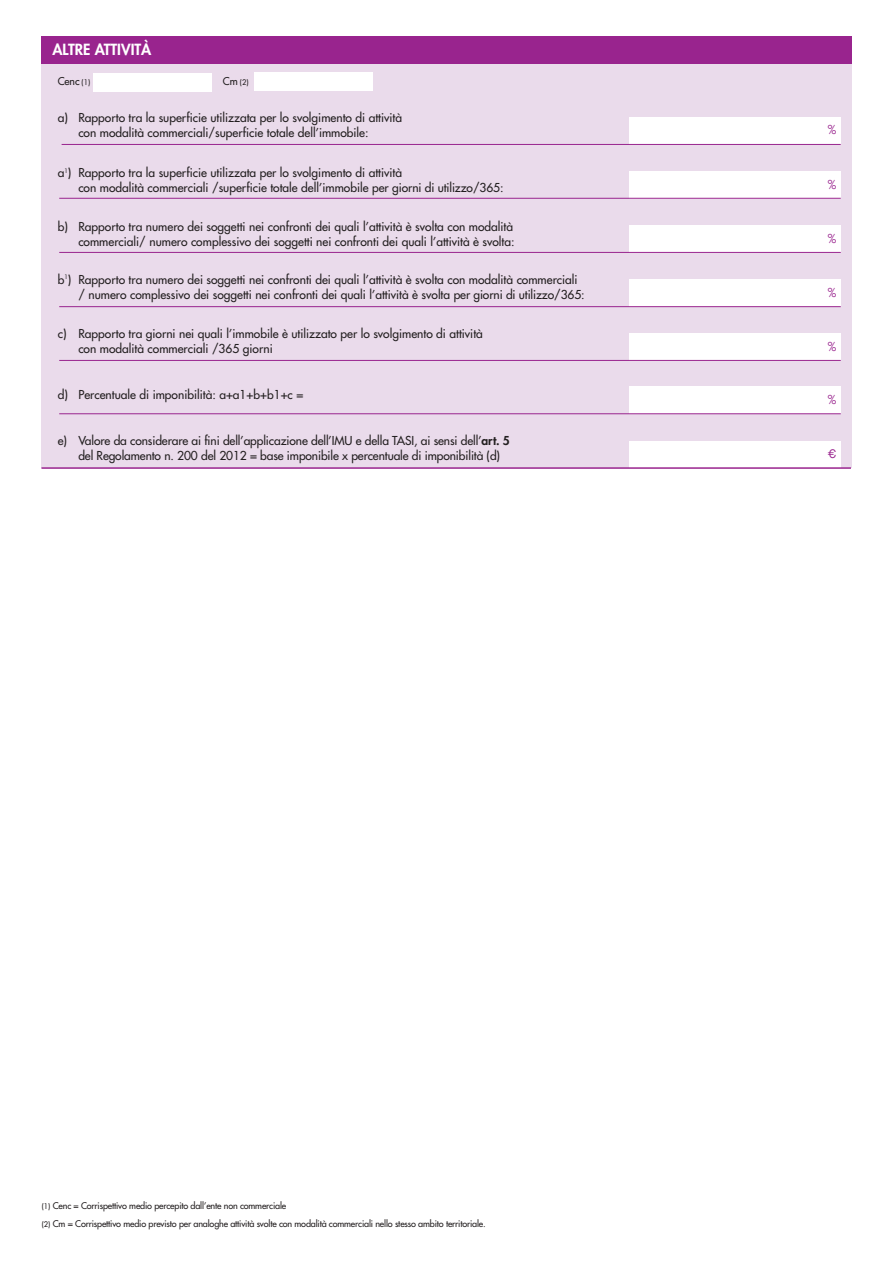
<style>
.page{position:relative;width:893px;height:1263px;background:#fff}
.page>*{position:absolute;margin:0;border:0;box-sizing:border-box;transform-origin:0 0}
.t1{font:800 15px "Futura";color:#fff}
.t2{font:12px/15px "Futura";color:#231f20}
.t3{font:12px "Futura";color:#99248e}
.t4{font:12px "Helvetica";color:#99248e}
.t5{font:10.5px "Futura";color:#231f20}
.t6{font:9px/18px "Futura";letter-spacing:-.015em;color:#231f20}
.t7{font:7.5px "Futura";color:#231f20}
.s1{font-size:7.5px}
.s2{font-size:10.5px}
.s3{font-weight:800}
</style>
<div class="page">
<div style="left:42px;top:61px;width:810px;height:407px;background:#eadbeb"></div>
<div style="left:42px;top:36px;width:810px;height:27px;background:#99248e"></div>
<div style="left:629px;top:117px;width:212px;height:27px;background:#fff"></div>
<div style="left:629px;top:172px;width:212px;height:27px;background:#fff"></div>
<div style="left:629px;top:226px;width:212px;height:27px;background:#fff"></div>
<div style="left:629px;top:280px;width:212px;height:27px;background:#fff"></div>
<div style="left:629px;top:334px;width:212px;height:27px;background:#fff"></div>
<div style="left:254px;top:72px;width:119px;height:18px;background:#fff"></div>
<hr style="left:62px;top:144px;width:779px;height:1px;background:#99248e">
<hr style="left:59px;top:252px;width:782px;height:1px;background:#99248e">
<hr style="left:59px;top:198px;width:782px;height:1px;background:#99248e">
<hr style="left:59px;top:306px;width:782px;height:1px;background:#99248e">
<hr style="left:59px;top:360px;width:782px;height:1px;background:#99248e">
<div style="left:629px;top:387px;width:212px;height:27px;background:#fff"></div>
<hr style="left:59px;top:413px;width:782px;height:1px;background:#99248e">
<div style="left:629px;top:441px;width:212px;height:27px;background:#fff"></div>
<hr style="left:41px;top:467px;width:810px;height:2px;background:#99248e">
<div style="left:93px;top:73px;width:119px;height:18px;background:#fff"></div>
<p class="t1" style="left:52px;top:42px;width:101px">ALTRE ATTIVITÀ</p>
<p class="t5" style="left:58px;top:76px;width:34px">Cenc <span class="s1">(1)</span></p>
<p class="t7" style="left:223px;top:79px;width:27px"><span class="s2">Cm</span> (2)</p>
<p class="t2" style="left:78px;top:110px;width:325px;text-indent:-21px">a) Rapporto tra la superficie utilizzata per lo svolgimento di attività con modalità commerciali/superficie totale dell’immobile:</p>
<p class="t2" style="left:78px;top:166px;width:427px;text-indent:-21px">a<sup>1</sup>) Rapporto tra la superficie utilizzata per lo svolgimento di attività<br>con modalità commerciali /superficie totale dell’immobile per giorni di utilizzo/365:</p>
<p class="t2" style="left:58px;top:219px;width:458px;text-align:right">b) Rapporto tra numero dei soggetti nei confronti dei quali l’attività è svolta con modalità commerciali/ numero complessivo dei soggetti nei confronti dei quali l’attività è svolta:</p>
<p class="t2" style="left:78px;top:273px;width:508px;text-indent:-21px">b<sup>1</sup>) Rapporto tra numero dei soggetti nei confronti dei quali l’attività è svolta con modalità commerciali / numero complessivo dei soggetti nei confronti dei quali l’attività è svolta per giorni di utilizzo/365:</p>
<p class="t2" style="left:78px;top:327px;width:406px;text-indent:-21px">c) Rapporto tra giorni nei quali l’immobile è utilizzato per lo svolgimento di attività con modalità commerciali /365 giorni</p>
<p class="t2" style="left:58px;top:388px;width:247px">d) Percentuale di imponibilità: a+a1+b+b1+c =</p>
<p class="t2" style="left:78px;top:434px;width:433px;text-indent:-21px">e) Valore da considerare ai fini dell’applicazione dell’IMU e della TASI, ai sensi dell’<span class="s3">art. 5 </span>del Regolamento n. 200 del 2012 = base imponibile x percentuale di imponibilità (d)</p>
<p class="t3" style="left:828px;top:124px;width:10px">%</p>
<p class="t3" style="left:828px;top:178px;width:10px">%</p>
<p class="t3" style="left:828px;top:232px;width:10px">%</p>
<p class="t3" style="left:828px;top:286px;width:10px">%</p>
<p class="t3" style="left:828px;top:340px;width:10px">%</p>
<p class="t3" style="left:828px;top:394px;width:10px">%</p>
<p class="t4" style="left:827px;top:449px;width:10px">€</p>
<p class="t6" style="left:42px;top:1197px;width:446px"><span class="s1">(1)</span> Cenc = Corrispettivo medio percepito dall’ente non commerciale<br><span class="s1">(2)</span> Cm = Corrispettivo medio previsto per analoghe attività svolte con modalità commerciali nello stesso ambito territoriale.</p>
</div>
